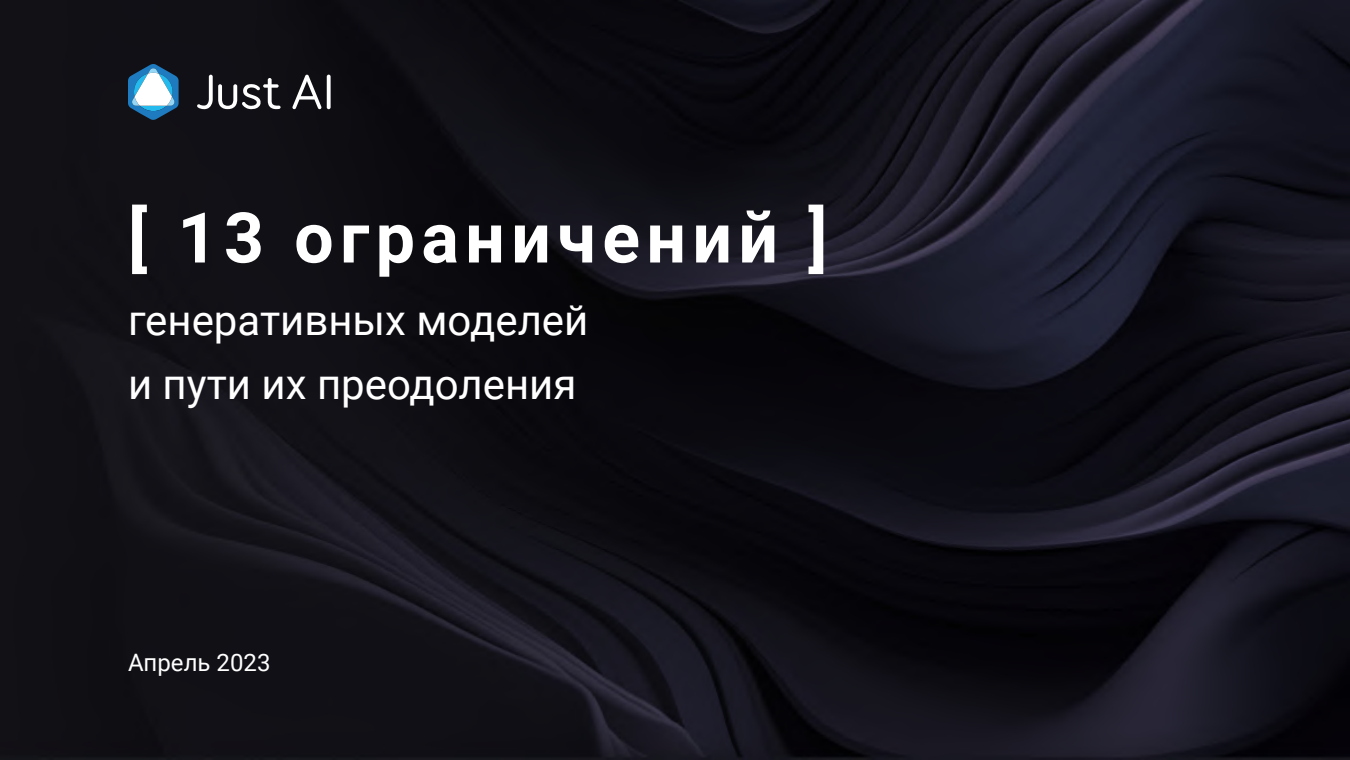
<style>
.page{position:relative;width:1350px;height:760px;background:#fff}
.page>*{position:absolute;margin:0;border:0;box-sizing:border-box;transform-origin:0 0}
.t1{font:700 70px "Roboto";letter-spacing:.09em;color:#fff}
.t2{font:42px/64px "Roboto";color:#fff}
.t3{font:24px "Roboto";color:#fff}
</style>
<div class="page">
<img style="left:0;top:0;width:1350px;height:760px">
<svg style="left:128px;top:64px;width:51px;height:56px"></svg>
<svg style="left:197px;top:75px;width:84px;height:34px"></svg>
<svg style="left:327px;top:75px;width:4px;height:34px"></svg>
<svg style="left:292px;top:75px;width:30px;height:34px"></svg>
<h1 class="t1" style="left:128px;top:189px;width:701px">[ 13 ограничений ]</h1>
<p class="t2" style="left:128px;top:286px;width:462px">генеративных моделей и пути их преодоления</p>
<p class="t3" style="left:128px;top:646px;width:144px">Апрель 2023</p>
</div>
